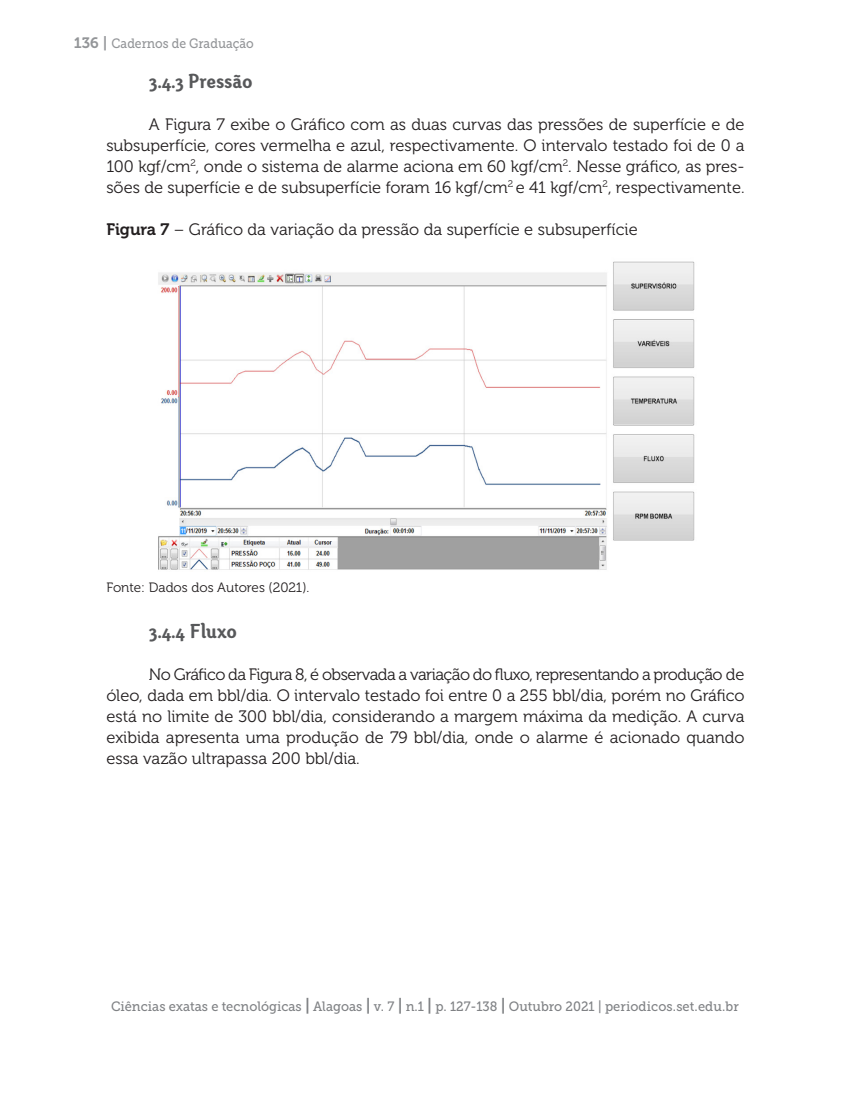
<style>
.page{position:relative;width:851px;height:1106px;background:#fff}
.page>*{position:absolute;margin:0;border:0;box-sizing:border-box;transform-origin:0 0}
.Título_2{font:21px "Otari Bold Limited";color:#57585a}
.Texto{font:16.5px/21px "Museo 300";color:#231f20;text-align:justify}
.t1{font:13.5px "Museo Slab 500";color:#808285;scale:.95 1}
.Texto-2{font:13.5px "Museo 300";color:#231f20}
.t2{font:13.5px "Museo Slab 500";color:#939598;scale:.9 1}
.s1{font-family:"Museo 700";font-size:15px}
.s2{font-family:"Museo 700"}
.s3{font-family:"Museo 700";font-size:16.5px}
</style>
<div class="page">
<img style="left:158px;top:261px;width:537px;height:309px">
<p class="t2" style="left:74px;top:36px;width:201px"><span class="s1">136 |</span> Cadernos de Graduação</p>
<p class="Título_2" style="left:149px;top:68px;width:105px">3.4.3 Pressão</p>
<p class="Texto" style="left:106px;top:114px;width:639px;text-indent:43px">A Figura 7 exibe o Gráfico com as duas curvas das pressões de superfície e de subsuperfície, cores vermelha e azul, respectivamente. O intervalo testado foi de 0 a 100 kgf/cm<sup>2</sup>, onde o sistema de alarme aciona em 60 kgf/cm<sup>2</sup>. Nesse gráfico, as pres&shy;sões de superfície e de subsuperfície foram 16 kgf/cm<sup>2</sup> e 41 kgf/cm<sup>2</sup>, respectivamente.</p>
<p class="Texto" style="left:106px;top:219px;width:532px"><span class="s2">Figura 7</span> – Gráfico da variação da pressão da superfície e subsuperfície</p>
<p class="Texto-2" style="left:106px;top:580px;width:204px">Fonte: Dados dos Autores (2021).</p>
<p class="Título_2" style="left:149px;top:618px;width:89px">3.4.4 Fluxo</p>
<p class="Texto" style="left:106px;top:664px;width:639px;text-indent:43px">No Gráfico da Figura 8, é observada a variação do fluxo, representando a produção de óleo, dada em bbl/dia. O intervalo testado foi entre 0 a 255 bbl/dia, porém no Gráfico está no limite de 300 bbl/dia, considerando a margem máxima da medição. A curva exibida apresenta uma produção de 79 bbl/dia, onde o alarme é acionado quando essa vazão ultrapassa 200 bbl/dia.</p>
<p class="t1" style="left:111px;top:999px;width:662px">Ciências exatas e tecnológicas <span class="s3">|</span> Alagoas <span class="s3">|</span> v. 7 <span class="s3">|</span> n.1 <span class="s3">|</span> p. 127-138 <span class="s3">|</span> Outubro 2021 | periodicos.set.edu.br</p>
</div>
